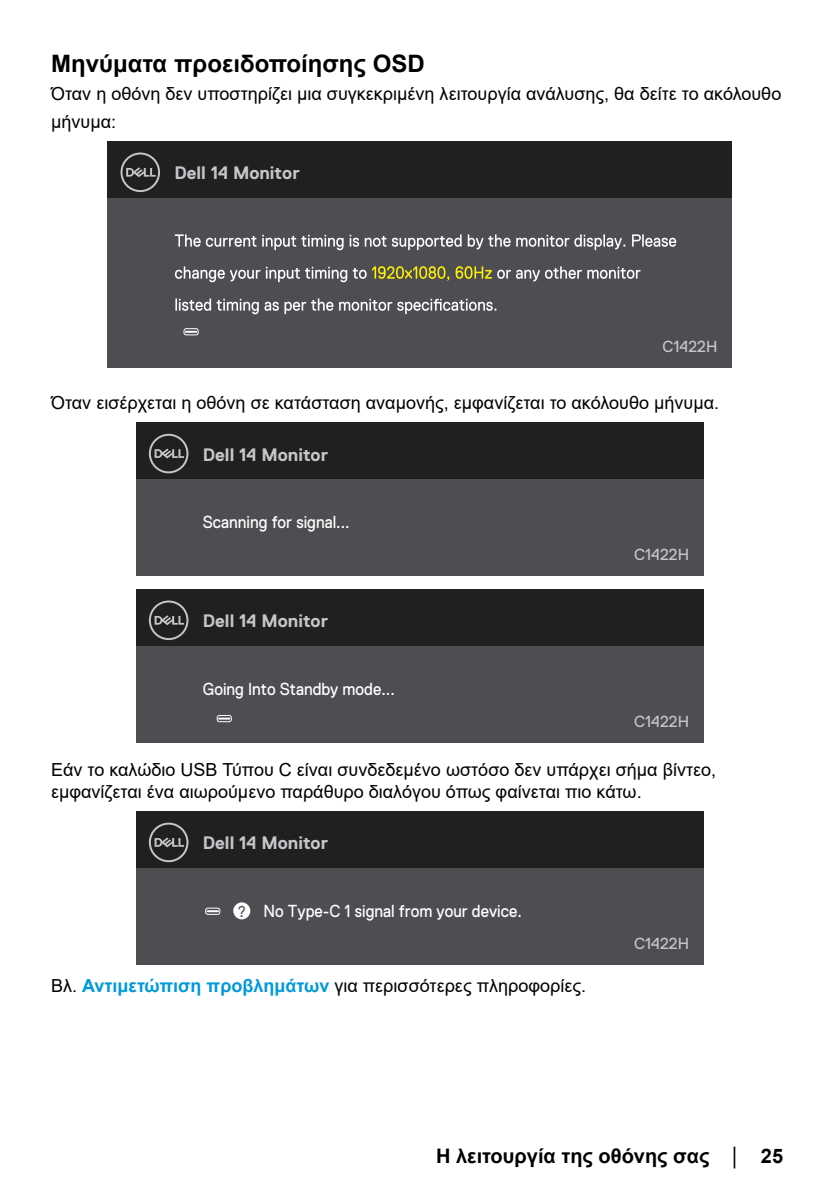
<style>
.page{position:relative;width:840px;height:1191px;background:#fff}
.page>*{position:absolute;margin:0;border:0;box-sizing:border-box;transform-origin:0 0}
.Callout_Head_12_14{font:700 24px "Arial";color:#000}
.t1{font:700 20px "Arial";color:#000}
.Paragraph_9_10_8{font:18px/21.6px "Arial";color:#000}
.Paragraph_9_14{font:18px "Arial";color:#000}
.t2{font:700 18px "Dell Replica";color:#c4c7c9}
.t3{font:17.4px "Dell Replica";color:#fff;scale:.92 1}
.t4{font:16px "Dell Replica";color:#c4c7c9}
.s1{font-size:15.8px;color:#59595c}
.s2{font-weight:700;color:#0099d9}
.s3{font-weight:400;font-size:18px}
</style>
<div class="page">
<div style="left:107px;top:141px;width:624px;height:227px;background:#4d4d52"></div>
<div style="left:107px;top:141px;width:624px;height:57px;background:#211f1f"></div>
<svg style="left:120px;top:152px;width:40px;height:40px"></svg>
<svg style="left:175px;top:234px;width:25px;height:13px"></svg>
<svg style="left:206px;top:236px;width:50px;height:11px"></svg>
<svg style="left:262px;top:235px;width:81px;height:15px"></svg>
<svg style="left:349px;top:234px;width:112px;height:16px"></svg>
<svg style="left:467px;top:234px;width:43px;height:15px"></svg>
<svg style="left:516px;top:234px;width:109px;height:16px"></svg>
<svg style="left:632px;top:234px;width:44px;height:13px"></svg>
<svg style="left:175px;top:266px;width:85px;height:16px"></svg>
<svg style="left:266px;top:267px;width:100px;height:15px"></svg>
<svg style="left:372px;top:266px;width:77px;height:15px"></svg>
<svg style="left:455px;top:266px;width:36px;height:13px"></svg>
<svg style="left:497px;top:266px;width:84px;height:15px"></svg>
<svg style="left:587px;top:267px;width:53px;height:12px"></svg>
<svg style="left:175px;top:298px;width:158px;height:16px"></svg>
<svg style="left:339px;top:299px;width:157px;height:15px"></svg>
<svg style="left:183px;top:328px;width:15px;height:7px"></svg>
<div style="left:136px;top:422px;width:567px;height:153px;background:#4d4d52"></div>
<div style="left:136px;top:422px;width:567px;height:57px;background:#211f1f"></div>
<svg style="left:149px;top:434px;width:39px;height:39px"></svg>
<div style="left:136px;top:589px;width:567px;height:153px;background:#4d4d52"></div>
<div style="left:136px;top:589px;width:567px;height:57px;background:#211f1f"></div>
<svg style="left:149px;top:600px;width:39px;height:40px"></svg>
<svg style="left:216px;top:715px;width:16px;height:7px"></svg>
<div style="left:136px;top:811px;width:567px;height:153px;background:#4d4d52"></div>
<div style="left:136px;top:811px;width:567px;height:57px;background:#211f1f"></div>
<svg style="left:149px;top:822px;width:39px;height:40px"></svg>
<div style="left:233px;top:902px;width:17px;height:17px;background:#fff;border-radius:50%"></div>
<svg style="left:205px;top:907px;width:15px;height:8px"></svg>
<p class="Callout_Head_12_14" style="left:51px;top:46px;width:375px">Μηνύματα προειδοποίησης OSD</p>
<p class="Paragraph_9_14" style="left:51px;top:81px;width:731px">Όταν η οθόνη δεν υποστηρίζει μια συγκεκριμένη λειτουργία ανάλυσης, θα δείτε το ακόλουθο</p>
<p class="Paragraph_9_14" style="left:51px;top:109px;width:66px">μήνυμα:</p>
<p class="t2" style="left:174px;top:163px;width:127px">Dell 14 Monitor</p>
<p class="t4" style="left:662px;top:338px;width:56px">C1422H</p>
<p class="Paragraph_9_10_8" style="left:51px;top:391px;width:669px">Όταν εισέρχεται η οθόνη σε κατάσταση αναμονής, εμφανίζεται το ακόλουθο μήνυμα.</p>
<p class="t2" style="left:203px;top:444px;width:127px">Dell 14 Monitor</p>
<p class="t3" style="left:203px;top:512px;width:161px">Scanning for signal...</p>
<p class="t2" style="left:203px;top:611px;width:127px">Dell 14 Monitor</p>
<p class="t3" style="left:203px;top:679px;width:210px">Going Into Standby mode...</p>
<p class="t4" style="left:633px;top:545px;width:56px">C1422H</p>
<p class="t4" style="left:633px;top:712px;width:56px">C1422H</p>
<p class="Paragraph_9_10_8" style="left:51px;top:758px;width:666px">Εάν το καλώδιο USB Τύπου C είναι συνδεδεμένο ωστόσο δεν υπάρχει σήμα βίντεο, εμφανίζεται ένα αιωρούμενο παράθυρο διαλόγου όπως φαίνεται πιο κάτω.</p>
<p class="t2" style="left:203px;top:833px;width:127px">Dell 14 Monitor</p>
<p class="t3" style="left:237px;top:901px;width:310px"><span class="s1">?</span> No Type-C 1 signal from your device.</p>
<p class="Paragraph_9_10_8" style="left:51px;top:974px;width:536px">Βλ. <span class="s2">Αντιμετώπιση προβλημάτων</span> για περισσότερες πληροφορίες.</p>
<p class="t4" style="left:633px;top:934px;width:56px">C1422H</p>
<p class="t1" style="left:436px;top:1141px;width:348px">Η λειτουργία της οθόνης σας <span class="s3">│</span> 25</p>
</div>
